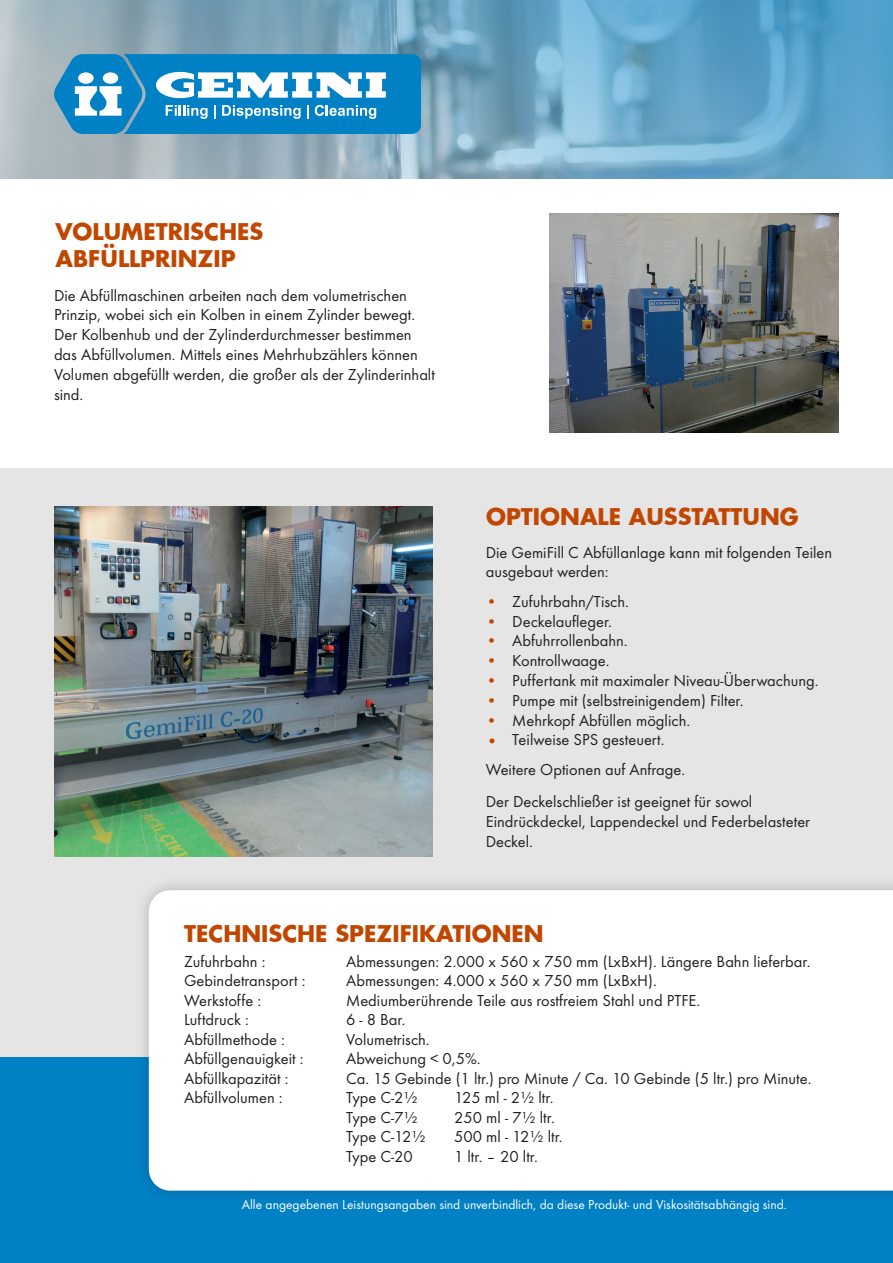
<style>
.page{position:relative;width:893px;height:1263px;background:#fff}
.page>*{position:absolute;margin:0;border:0;box-sizing:border-box;transform-origin:0 0}
.t1{font:700 22.5px/27px "Futura";color:#c14700}
.t2{font:16.5px/19.8px "Futura TOT";color:#231f20}
.t3{font:13.5px "Futura TOT";color:#fff}
</style>
<div class="page">
<svg style="left:0;top:0;width:893px;height:179px;background:#79aac3"></svg>
<svg style="left:54px;top:54px;width:367px;height:80px"></svg>
<div style="left:0;top:1057px;width:893px;height:206px;background:#0080c5"></div>
<div style="left:0;top:468px;width:893px;height:589px;background:#e5e5e5"></div>
<div style="left:134px;top:876px;width:759px;height:329px;background:#231f20;opacity:.25"></div>
<div style="left:149px;top:890px;width:744px;height:300px;background:#fff"></div>
<img style="left:549px;top:214px;width:290px;height:219px">
<img style="left:54px;top:506px;width:379px;height:350px">
<h1 class="t1" style="left:55px;top:217px;width:209px">VOLUMETRISCHES<br>ABFÜLLPRINZIP</h1>
<p class="t2" style="left:54px;top:285px;width:382px">Die Abfüllmaschinen arbeiten nach dem volumetrischen Prinzip, wobei sich ein Kolben in einem Zylinder bewegt.<br>Der Kolbenhub und der Zylinderdurchmesser bestimmen das Abfüllvolumen. Mittels eines Mehrhubzählers können Volumen abgefüllt werden, die großer als der Zylinderinhalt sind.</p>
<h1 class="t1" style="left:486px;top:503px;width:314px">OPTIONALE AUSSTATTUNG</h1>
<p class="t2" style="left:486px;top:542px;width:348px">Die GemiFill C Abfüllanlage kann mit folgenden Teilen ausgebaut werden:</p>
<p class="t2" style="left:512px;top:591px;width:308px">Zufuhrbahn/Tisch.<br>Deckelaufleger.<br>Abfuhrrollenbahn.<br>Kontrollwaage.<br>Puffertank mit maximaler Niveau-Überwachung.<br>Pumpe mit (selbstreinigendem) Filter.<br>Mehrkopf Abfüllen möglich.<br>Teilweise SPS gesteuert.</p>
<p class="t2" style="left:486px;top:754px;width:268px;line-height:31.8px">Weitere Optionen auf Anfrage.<br>Der Deckelschließer ist geeignet für sowol</p>
<p class="t2" style="left:486px;top:811px;width:326px">Eindrückdeckel, Lappendeckel und Federbelasteter<br>Deckel.</p>
<h1 class="t1" style="left:184px;top:920px;width:361px">TECHNISCHE SPEZIFIKATIONEN</h1>
<p class="t2" style="left:184px;top:951px;width:83px">Zufuhrbahn :</p>
<p class="t2" style="left:346px;top:951px;width:466px">Abmessungen: 2.000 x 560 x 750 mm (LxBxH). Längere Bahn lieferbar.</p>
<p class="t2" style="left:184px;top:970px;width:123px">Gebindetransport :</p>
<p class="t2" style="left:346px;top:970px;width:312px">Abmessungen: 4.000 x 560 x 750 mm (LxBxH).</p>
<p class="t2" style="left:184px;top:990px;width:79px">Werkstoffe :</p>
<p class="t2" style="left:346px;top:990px;width:356px">Mediumberührende Teile aus rostfreiem Stahl und PTFE.</p>
<p class="t2" style="left:184px;top:1009px;width:66px">Luftdruck :</p>
<p class="t2" style="left:346px;top:1009px;width:61px">6 - 8 Bar.</p>
<p class="t2" style="left:184px;top:1029px;width:102px">Abfüllmethode :</p>
<p class="t2" style="left:346px;top:1029px;width:85px">Volumetrisch.</p>
<p class="t2" style="left:184px;top:1048px;width:121px">Abfüllgenauigkeit :</p>
<p class="t2" style="left:346px;top:1048px;width:136px">Abweichung &lt; 0,5%.</p>
<p class="t2" style="left:184px;top:1068px;width:106px">Abfüllkapazität :</p>
<p class="t2" style="left:346px;top:1068px;width:467px">Ca. 15 Gebinde (1 ltr.) pro Minute / Ca. 10 Gebinde (5 ltr.) pro Minute.</p>
<p class="t2" style="left:184px;top:1087px;width:100px">Abfüllvolumen :</p>
<p class="t2" style="left:346px;top:1087px;width:73px">Type C-2½</p>
<p class="t2" style="left:454px;top:1087px;width:101px">125 ml - 2½ ltr.</p>
<p class="t2" style="left:346px;top:1107px;width:73px">Type C-7½</p>
<p class="t2" style="left:454px;top:1107px;width:102px">250 ml - 7½ ltr.</p>
<p class="t2" style="left:346px;top:1126px;width:81px">Type C-12½</p>
<p class="t2" style="left:454px;top:1126px;width:110px">500 ml - 12½ ltr.</p>
<p class="t2" style="left:346px;top:1146px;width:68px">Type C-20</p>
<p class="t2" style="left:454px;top:1146px;width:85px">1 ltr. – 20 ltr.</p>
<p class="t3" style="left:242px;top:1196px;width:546px">Alle angegebenen Leistungsangaben sind unverbindlich, da diese Produkt- und Viskositätsabhängig sind.</p>
</div>
